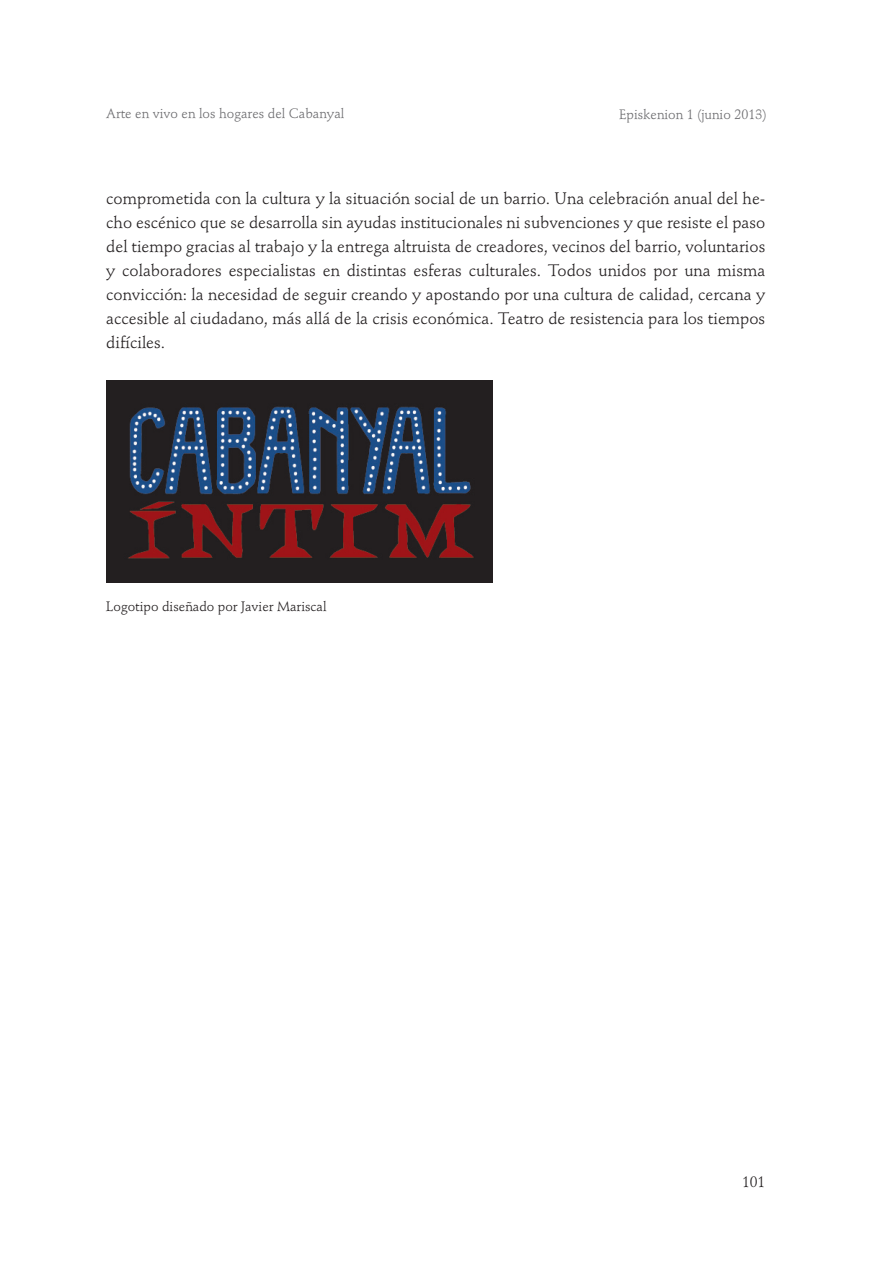
<style>
.page{position:relative;width:893px;height:1263px;background:#fff}
.page>*{position:absolute;margin:0;border:0;box-sizing:border-box;transform-origin:0 0}
.Cuerpo{font:16.5px/24px "Stempel Schneidler";color:#231f20;text-align:justify}
.t1{font:15px "Stempel Schneidler";color:#231f20}
.Autor_interior{font:13.5px "Stempel Schneidler";color:#6b6b6e}
.Cuerpo-2{font:13.5px "Stempel Schneidler";color:#231f20}
.Nombre_Revista_Inter{font:13.5px "Stempel Schneidler";color:#6b6b6e}
</style>
<div class="page">
<img style="left:106px;top:380px;width:387px;height:203px">
<p class="Autor_interior" style="left:106px;top:105px;width:240px">Arte en vivo en los hogares del Cabanyal</p>
<p class="Nombre_Revista_Inter" style="left:619px;top:106px;width:149px">Episkenion 1 (junio 2013)</p>
<p class="Cuerpo" style="left:106px;top:187px;width:661px">comprometida con la cultura y la situación social de un barrio. Una celebración anual del he&shy;cho escénico que se desarrolla sin ayudas institucionales ni subvenciones y que resiste el paso del tiempo gracias al trabajo y la entrega altruista de creadores, vecinos del barrio, voluntarios y colaboradores especialistas en distintas esferas culturales. Todos unidos por una misma convicción: la necesidad de seguir creando y apostando por una cultura de calidad, cercana y accesible al ciudadano, más allá de la crisis económica. Teatro de resistencia para los tiempos difíciles.</p>
<p class="Cuerpo-2" style="left:106px;top:598px;width:222px">Logotipo diseñado por Javier Mariscal</p>
<p class="t1" style="left:742px;top:1173px;width:25px">101</p>
</div>
